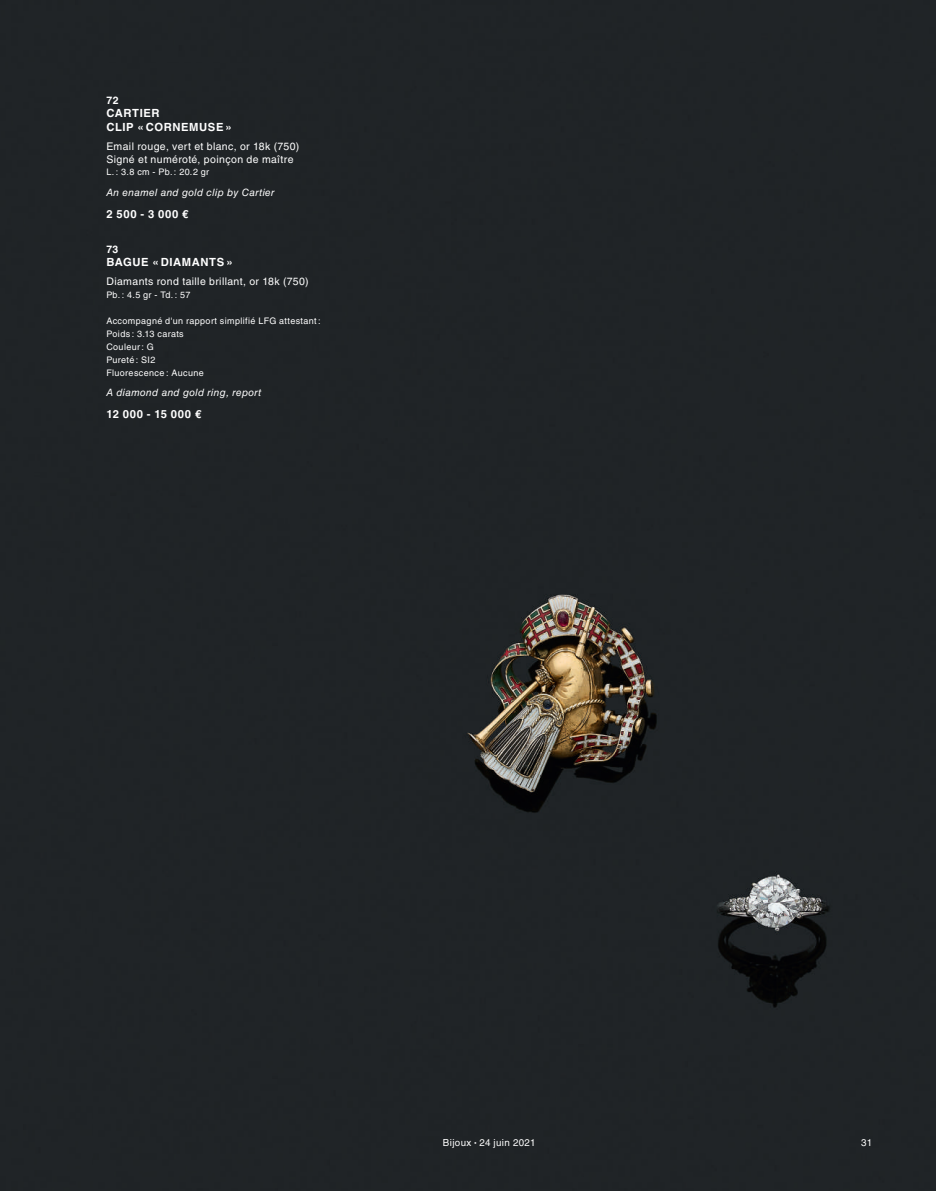
<style>
.page{position:relative;width:936px;height:1191px;background:#fff}
.page>*{position:absolute;margin:0;border:0;box-sizing:border-box;transform-origin:0 0}
.t1{font:700 11.25px/13.5px "Helvetica LT Std";letter-spacing:.05em;color:#fff}
.t2{font:700 11.25px "Helvetica LT Std";letter-spacing:.07em;color:#fff}
.t3{font:10.5px/12.6px "Helvetica LT Std";letter-spacing:.035em;color:#fff}
.t4{font:700 10.5px "Helvetica LT Std";color:#fff}
.t5{font:italic 10.2px "Helvetica LT Std";letter-spacing:.035em;color:#fff}
.t6{font:9.75px "Helvetica LT Std";letter-spacing:.04em;color:#fff}
.t7{font:9px/12.9px "Helvetica LT Std";letter-spacing:.04em;color:#fff}
.s1{font-size:5.7px}
</style>
<div class="page">
<div style="left:0;top:0;width:935px;height:1191px;background:#202427"></div>
<div style="left:94px;top:64px;width:841px;height:1127px;background:#202427"></div>
<p class="t4" style="left:106px;top:94px;width:14px">72</p>
<p class="t1" style="left:106px;top:107px;width:127px">CARTIER<br>CLIP « CORNEMUSE »</p>
<p class="t3" style="left:106px;top:140px;width:194px">Email rouge, vert et blanc, or 18k (750)<br>Signé et numéroté, poinçon de maître</p>
<p class="t7" style="left:106px;top:166px;width:104px">L. : 3.8 cm - Pb. : 20.2 gr</p>
<p class="t5" style="left:106px;top:187px;width:170px">An enamel and gold clip by Cartier</p>
<p class="t1" style="left:106px;top:207px;width:84px">2 500 - 3 000 €</p>
<p class="t4" style="left:106px;top:243px;width:14px">73</p>
<p class="t1" style="left:106px;top:255px;width:128px">BAGUE « DIAMANTS »</p>
<p class="t3" style="left:106px;top:275px;width:204px">Diamants rond taille brillant, or 18k (750)</p>
<p class="t7" style="left:106px;top:288px;width:86px">Pb. : 4.5 gr - Td. : 57</p>
<p class="t7" style="left:106px;top:314px;width:216px">Accompagné d'un rapport simplifié LFG attestant :<br>Poids : 3.13 carats<br>Couleur: G<br>Pureté : SI2<br>Fluorescence : Aucune</p>
<p class="t5" style="left:106px;top:387px;width:156px">A diamond and gold ring, report</p>
<p class="t2" style="left:106px;top:407px;width:96px">12 000 - 15 000 €</p>
<p class="t6" style="left:443px;top:1136px;width:94px">Bijoux <span class="s1">•</span> 24 juin 2021</p>
<p class="t6" style="left:861px;top:1137px;width:12px">31</p>
</div>
